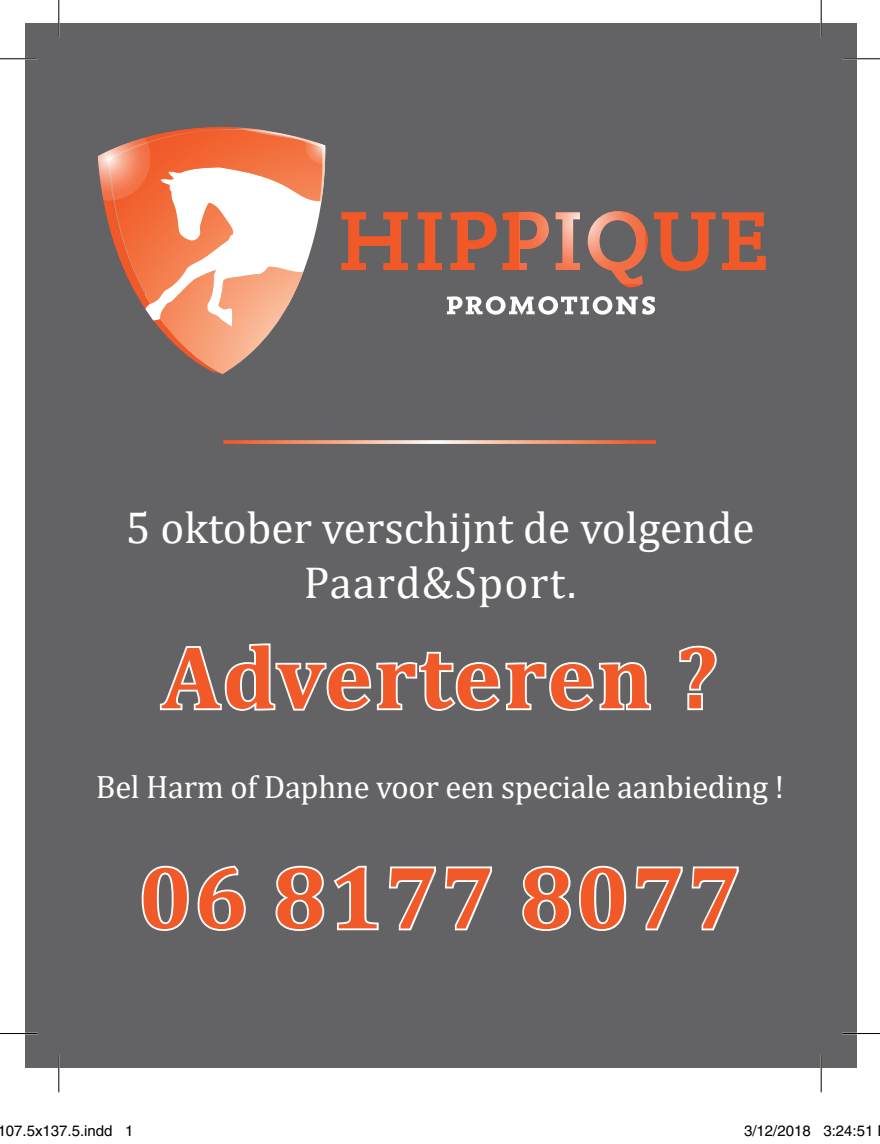
<style>
.page{position:relative;width:880px;height:1144px;background:#fff}
.page>*{position:absolute;margin:0;border:0;box-sizing:border-box;transform-origin:0 0}
.t1{font:700 90px "Cambria";letter-spacing:.03em;color:#f15929}
.t2{font:45px/55px "Cambria";color:#fff;text-align:center}
.t3{font:32.5px "Cambria";letter-spacing:-.01em;color:#fff}
.t4{font:15px "Helvetica";color:#000}
</style>
<div class="page">
<div style="left:26px;top:23px;width:830px;height:1044px;background:#636366"></div>
<svg style="left:447px;top:296px;width:208px;height:19px"></svg>
<svg style="left:417px;top:212px;width:25px;height:58px"></svg>
<svg style="left:450px;top:212px;width:46px;height:58px"></svg>
<svg style="left:653px;top:212px;width:62px;height:59px"></svg>
<svg style="left:722px;top:212px;width:43px;height:58px"></svg>
<svg style="left:341px;top:212px;width:67px;height:58px"></svg>
<svg style="left:502px;top:212px;width:145px;height:75px"></svg>
<svg style="left:519px;top:211px;width:125px;height:72px"></svg>
<svg style="left:98px;top:127px;width:228px;height:247px"></svg>
<svg style="left:159px;top:643px;width:492px;height:68px"></svg>
<svg style="left:679px;top:645px;width:38px;height:66px"></svg>
<svg style="left:141px;top:865px;width:105px;height:66px"></svg>
<svg style="left:275px;top:865px;width:104px;height:66px"></svg>
<svg style="left:388px;top:866px;width:104px;height:65px"></svg>
<svg style="left:522px;top:865px;width:217px;height:66px"></svg>
<svg style="left:223px;top:440px;width:432px;height:4px"></svg>
<hr style="left:0;top:58px;width:38px;height:2px;background:#fff">
<hr style="left:842px;top:58px;width:37px;height:2px;background:#fff">
<hr style="left:0;top:1032px;width:38px;height:2px;background:#fff">
<hr style="left:842px;top:1032px;width:37px;height:2px;background:#fff">
<hr style="left:58px;top:0;width:2px;height:37px;background:#fff">
<hr style="left:58px;top:1054px;width:2px;height:38px;background:#fff">
<hr style="left:0;top:58px;width:38px;height:1px;background:#000">
<hr style="left:842px;top:58px;width:37px;height:1px;background:#000">
<hr style="left:0;top:1033px;width:38px;height:1px;background:#000">
<hr style="left:842px;top:1033px;width:37px;height:1px;background:#000">
<hr style="left:58px;top:0;width:1px;height:37px;background:#000">
<hr style="left:58px;top:1054px;width:1px;height:38px;background:#000">
<hr style="left:820px;top:0;width:1px;height:37px;background:#000">
<hr style="left:820px;top:1054px;width:1px;height:38px;background:#000">
<div style="left:7px;top:1126px;width:6px;height:10px;border:1px solid #fff;border-radius:50%"></div>
<div style="left:6px;top:1125px;width:8px;height:12px;border:1px solid #fff;border-radius:50%"></div>
<div style="left:787px;top:1126px;width:5px;height:10px;border:1px solid #fff;border-radius:50%"></div>
<div style="left:785px;top:1125px;width:8px;height:12px;border:1px solid #fff;border-radius:50%"></div>
<h2 class="t2" style="left:126px;top:500px;width:630px">5 oktober verschijnt de volgende<br>Paard&amp;Sport.</h2>
<h1 class="t1" style="left:162px;top:614px;width:557px">Adverteren ?</h1>
<p class="t3" style="left:96px;top:768px;width:689px">Bel Harm of Daphne voor een speciale aanbieding !</p>
<h1 class="t1" style="left:138px;top:834px;width:604px">06 8177 8077</h1>
<p class="t4" style="left:-2px;top:1122px;width:137px">107.5x137.5.indd 1</p>
<p class="t4" style="left:744px;top:1122px;width:131px">3/12/2018 3:24:51</p>
</div>
